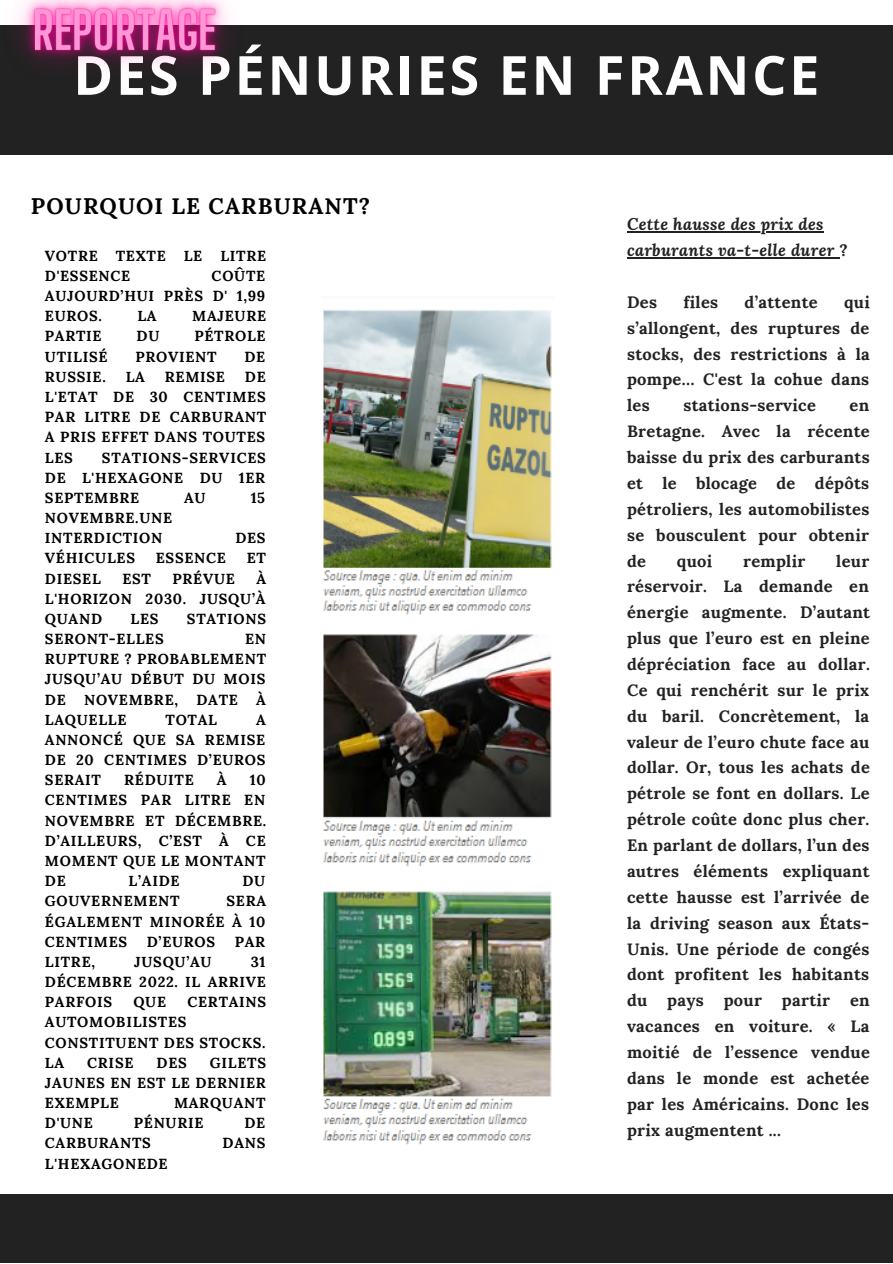
<style>
.page{position:relative;width:893px;height:1264px;background:#fff}
.page>*{position:absolute;margin:0;border:0;box-sizing:border-box;transform-origin:0 0}
.t1{font:700 54px "Open Sans";letter-spacing:.05em;color:#fff}
.t2{font:700 22.5px "Lora";letter-spacing:.05em;color:#000}
.t3{font:700 16.5px/25.8px "Lora";letter-spacing:.02em;color:#222;text-align:justify}
.t4{font:italic 700 16.5px/25.8px "Lora";letter-spacing:.02em;color:#222}
.t5{font:700 14.55px/20.1px "Lora";letter-spacing:.05em;color:#000;text-align:justify}
.s1{font-style:normal}
</style>
<div class="page">
<div style="left:0;top:25px;width:892px;height:129px;background:#222"></div>
<div style="left:0;top:1194px;width:892px;height:68px;background:#222"></div>
<img style="left:323px;top:309px;width:229px;height:836px">
<hr style="left:627px;top:231px;width:196px;height:1px;background:#222">
<hr style="left:627px;top:257px;width:212px;height:1px;background:#222">
<img style="left:18px;top:0;width:210px;height:65px">
<p class="t1" style="left:73px;top:37px;width:747px">DES PÉNURIES EN FRANCE</p>
<p class="t2" style="left:31px;top:191px;width:340px">POURQUOI LE CARBURANT?</p>
<p class="t5" style="left:45px;top:245px;width:223px">VOTRE TEXTE LE LITRE<br>D'ESSENCE</p>
<p class="t5" style="left:45px;top:265px;width:222px;text-indent:167px">COÛTE AUJOURD’HUI PRÈS D' 1,99<br>EUROS.</p>
<p class="t5" style="left:137px;top:306px;width:21px">LA</p>
<p class="t5" style="left:192px;top:306px;width:75px">MAJEURE</p>
<p class="t5" style="left:45px;top:326px;width:58px">PARTIE</p>
<p class="t5" style="left:137px;top:326px;width:24px">DU</p>
<p class="t5" style="left:194px;top:326px;width:73px">PÉTROLE</p>
<p class="t5" style="left:45px;top:346px;width:64px">UTILISÉ</p>
<p class="t5" style="left:135px;top:346px;width:83px">PROVIENT</p>
<p class="t5" style="left:244px;top:346px;width:22px">DE</p>
<p class="t5" style="left:45px;top:366px;width:62px">RUSSIE.</p>
<p class="t5" style="left:126px;top:366px;width:21px">LA</p>
<p class="t5" style="left:165px;top:366px;width:62px">REMISE</p>
<p class="t5" style="left:45px;top:366px;width:223px;text-indent:200px">DE L'ETAT DE 30 CENTIMES PAR LITRE DE CARBURANT A PRIS EFFET DANS TOUTES LES</p>
<p class="t5" style="left:45px;top:447px;width:222px;text-indent:57px">STATIONS-SERVICES DE L'HEXAGONE DU 1ER SEPTEMBRE</p>
<p class="t5" style="left:184px;top:487px;width:23px">AU</p>
<p class="t5" style="left:251px;top:487px;width:16px">15</p>
<p class="t5" style="left:45px;top:507px;width:129px">NOVEMBRE.UNE<br>INTERDICTION</p>
<p class="t5" style="left:235px;top:528px;width:32px">DES</p>
<p class="t5" style="left:45px;top:548px;width:92px">VÉHICULES</p>
<p class="t5" style="left:156px;top:548px;width:72px">ESSENCE</p>
<p class="t5" style="left:247px;top:548px;width:21px">ET</p>
<p class="t5" style="left:45px;top:568px;width:57px">DIESEL</p>
<p class="t5" style="left:122px;top:568px;width:30px">EST</p>
<p class="t5" style="left:172px;top:568px;width:64px">PRÉVUE</p>
<p class="t5" style="left:45px;top:568px;width:223px;text-indent:211px">À L'HORIZON 2030. JUSQU’À QUAND</p>
<p class="t5" style="left:130px;top:608px;width:29px">LES</p>
<p class="t5" style="left:187px;top:608px;width:81px">STATIONS</p>
<p class="t5" style="left:45px;top:628px;width:120px">SERONT-ELLES</p>
<p class="t5" style="left:45px;top:628px;width:223px;text-indent:200px">EN RUPTURE ? PROBABLEMENT JUSQU’AU DÉBUT DU MOIS DE</p>
<p class="t5" style="left:84px;top:689px;width:95px">NOVEMBRE,</p>
<p class="t5" style="left:196px;top:689px;width:43px">DATE</p>
<p class="t5" style="left:256px;top:689px;width:11px">À</p>
<p class="t5" style="left:45px;top:709px;width:83px">LAQUELLE</p>
<p class="t5" style="left:165px;top:709px;width:53px">TOTAL</p>
<p class="t5" style="left:45px;top:709px;width:222px;text-indent:211px">A ANNONCÉ QUE SA REMISE DE 20 CENTIMES D’EUROS SERAIT</p>
<p class="t5" style="left:124px;top:770px;width:71px">RÉDUITE</p>
<p class="t5" style="left:217px;top:770px;width:11px">À</p>
<p class="t5" style="left:45px;top:770px;width:223px;text-indent:205px">10<br>CENTIMES PAR LITRE EN NOVEMBRE ET DÉCEMBRE.<br>D’AILLEURS, C’EST À CE MOMENT QUE LE MONTANT DE</p>
<p class="t5" style="left:129px;top:870px;width:52px">L’AIDE</p>
<p class="t5" style="left:242px;top:870px;width:24px">DU</p>
<p class="t5" style="left:45px;top:891px;width:136px">GOUVERNEMENT</p>
<p class="t5" style="left:45px;top:891px;width:223px;text-indent:181px">SERA ÉGALEMENT MINORÉE À 10<br>CENTIMES</p>
<p class="t5" style="left:147px;top:931px;width:70px">D’EUROS</p>
<p class="t5" style="left:235px;top:931px;width:32px">PAR</p>
<p class="t5" style="left:45px;top:951px;width:52px">LITRE,</p>
<p class="t5" style="left:134px;top:951px;width:79px">JUSQU’AU</p>
<p class="t5" style="left:45px;top:951px;width:222px;text-indent:206px">31<br>DÉCEMBRE 2022. IL ARRIVE PARFOIS</p>
<p class="t5" style="left:133px;top:991px;width:34px">QUE</p>
<p class="t5" style="left:187px;top:991px;width:80px">CERTAINS</p>
<p class="t5" style="left:45px;top:1012px;width:222px;text-align:left">AUTOMOBILISTES<br>CONSTITUENT DES STOCKS.<br>LA</p>
<p class="t5" style="left:45px;top:1052px;width:223px;text-indent:165px">GILETS JAUNES EN EST LE DERNIER EXEMPLE</p>
<p class="t5" style="left:87px;top:1052px;width:48px">CRISE</p>
<p class="t5" style="left:157px;top:1052px;width:32px">DES</p>
<p class="t5" style="left:174px;top:1092px;width:93px">MARQUANT</p>
<p class="t5" style="left:45px;top:1112px;width:50px">D'UNE</p>
<p class="t5" style="left:134px;top:1112px;width:71px">PÉNURIE</p>
<p class="t5" style="left:244px;top:1112px;width:22px">DE</p>
<p class="t5" style="left:45px;top:1133px;width:107px">CARBURANTS</p>
<p class="t5" style="left:223px;top:1133px;width:44px">DANS</p>
<p class="t5" style="left:45px;top:1153px;width:124px">L'HEXAGONEDE</p>
<p class="t4" style="left:627px;top:211px;width:222px">Cette hausse des prix des carburants va-t-elle durer <span class="s1">?</span></p>
<p class="t3" style="left:627px;top:289px;width:32px">Des</p>
<p class="t3" style="left:683px;top:289px;width:36px">files</p>
<p class="t3" style="left:744px;top:289px;width:75px">d’attente</p>
<p class="t3" style="left:627px;top:289px;width:244px;text-indent:217px">qui s’allongent, des ruptures de stocks, des restrictions à la pompe… C'est la cohue dans les</p>
<p class="t3" style="left:683px;top:392px;width:134px">stations-service</p>
<p class="t3" style="left:627px;top:392px;width:244px;text-indent:222px">en Bretagne. Avec la récente baisse du prix des carburants et le blocage de dépôts pétroliers, les automobilistes se bousculent pour obtenir de</p>
<p class="t3" style="left:676px;top:547px;width:37px">quoi</p>
<p class="t3" style="left:743px;top:547px;width:64px">remplir</p>
<p class="t3" style="left:627px;top:547px;width:244px;text-indent:209px">leur réservoir. La demande en énergie augmente. D’autant plus que l’euro est en pleine dépréciation face au dollar.<br>Ce qui renchérit sur le prix du baril. Concrètement, la valeur de l’euro chute face au dollar. Or, tous les achats de pétrole se font en dollars. Le pétrole coûte donc plus cher.<br>En parlant de dollars, l’un des autres éléments expliquant cette hausse est l’arrivée de la driving season aux États-Unis. Une période de congés dont profitent les habitants du pays pour partir en vacances en voiture. « La moitié de l’essence vendue dans le monde est achetée par les Américains. Donc les prix augmentent ...</p>
</div>
